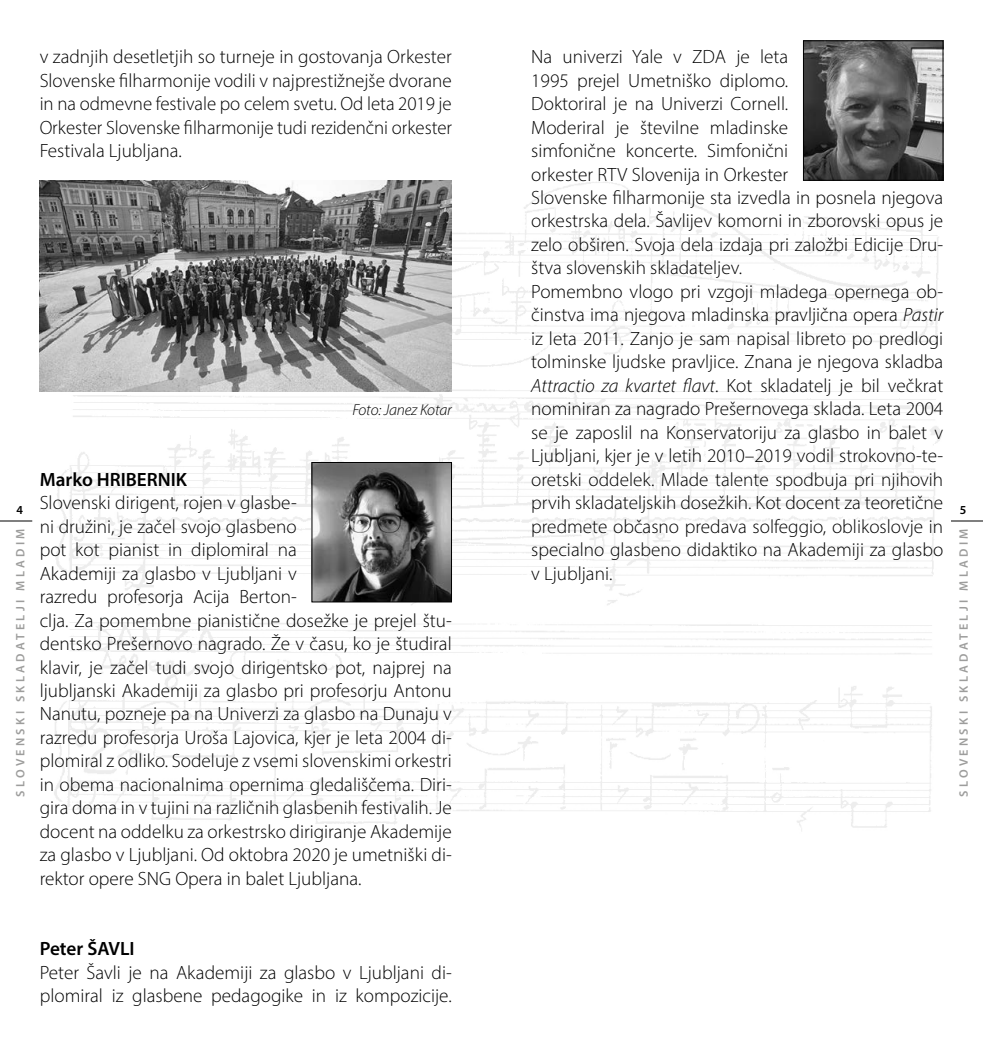
<style>
.page{position:relative;width:983px;height:1042px;background:#fff}
.page>*{position:absolute;margin:0;border:0;box-sizing:border-box;transform-origin:0 0}
.Navaden{font:300 19.25px/23.4px "Myriad Pro";color:#000}
.Navaden__splet{font:300 19.25px/23.4px "Myriad Pro";letter-spacing:-.005em;color:#000;text-align:justify}
.Navaden-2{font:600 19.25px "Myriad Pro";color:#000}
.body-prvi{font:italic 300 15.75px "Myriad Pro";letter-spacing:-.01em;color:#000}
.t1{font:600 12.25px "Myriad Pro";letter-spacing:.27em;color:#9d9d9c}
.t2{font:600 12.25px "Myriad Pro";color:#000}
.s1{font-style:italic}
</style>
<div class="page">
<hr style="left:0;top:521px;width:32px;height:1px;background:#000">
<hr style="left:950px;top:521px;width:32px;height:1px;background:#000">
<img style="left:54px;top:174px;width:890px;height:657px">
<img style="left:40px;top:180px;width:411px;height:212px">
<img style="left:313px;top:464px;width:136px;height:136px">
<div style="left:311px;top:462px;width:140px;height:140px;border:1px solid #000"></div>
<img style="left:805px;top:43px;width:136px;height:135px">
<div style="left:803px;top:41px;width:140px;height:139px;border:1px solid #000"></div>
<p class="Navaden__splet" style="left:40px;top:45px;width:413px">v zadnjih desetletjih so turneje in gostovanja Orkester Slovenske filharmonije vodili v najprestižnejše dvorane in na odmevne festivale po celem svetu. Od leta 2019 je Orkester Slovenske filharmonije tudi rezidenčni orkester Festivala Ljubljana.</p>
<p class="Navaden" style="left:531px;top:45px;width:413px">Na univerzi Yale v ZDA je leta<br>1995 prejel Umetniško diplomo.<br>Doktoriral je na Univerzi Cornell.<br>Moderiral je številne mladinske<br>simfonične koncerte. Simfonični<br>orkester RTV Slovenija in Orkester<br>Slovenske filharmonije sta izvedla in posnela njegova orkestrska dela. Šavlijev komorni in zborovski opus je zelo obširen. Svoja dela izdaja pri založbi Edicije Dru&shy;štva slovenskih skladateljev.</p>
<p class="Navaden" style="left:531px;top:280px;width:413px;text-align:justify">Pomembno vlogo pri vzgoji mladega opernega ob&shy;činstva ima njegova mladinska pravljična opera <span class="s1">Pastir </span>iz leta 2011. Zanjo je sam napisal libreto po predlogi tolminske ljudske pravljice. Znana je njegova skladba <span class="s1">Attractio za kvartet flavt</span>. Kot skladatelj je bil večkrat nominiran za nagrado Prešernovega sklada. Leta 2004 se je zaposlil na Konservatoriju za glasbo in balet v Ljubljani, kjer je v letih 2010–2019 vodil strokovno-te&shy;oretski oddelek. Mlade talente spodbuja pri njihovih prvih skladateljskih dosežkih. Kot docent za teoretične predmete občasno predava solfeggio, oblikoslovje in specialno glasbeno didaktiko na Akademiji za glasbo v Ljubljani.</p>
<p class="body-prvi" style="left:352px;top:400px;width:101px">Foto: Janez Kotar</p>
<p class="Navaden-2" style="left:40px;top:467px;width:149px">Marko HRIBERNIK</p>
<p class="Navaden" style="left:40px;top:491px;width:413px">Slovenski dirigent, rojen v glasbe-<br>ni družini, je začel svojo glasbeno<br>pot kot pianist in diplomiral na<br>Akademiji za glasbo v Ljubljani v<br>razredu profesorja Acija Berton-<br>clja. Za pomembne pianistične dosežke je prejel štu&shy;dentsko Prešernovo nagrado. Že v času, ko je študiral klavir, je začel tudi svojo dirigentsko pot, najprej na ljubljanski Akademiji za glasbo pri profesorju Antonu Nanutu, pozneje pa na Univerzi za glasbo na Dunaju v razredu profesorja Uroša Lajovica, kjer je leta 2004 di&shy;plomiral z odliko. Sodeluje z vsemi slovenskimi orkestri in obema nacionalnima opernima gledališčema. Diri&shy;gira doma in v tujini na različnih glasbenih festivalih. Je docent na oddelku za orkestrsko dirigiranje Akademije za glasbo v Ljubljani. Od oktobra 2020 je umetniški di&shy;rektor opere SNG Opera in balet Ljubljana.</p>
<p class="t2" style="left:17px;top:502px;width:8px">4</p>
<p class="t2" style="left:959px;top:502px;width:8px">5</p>
<p class="t1" style="left:13px;top:797px;width:270px;rotate:-90deg">SLOVENSKI SKLADATELJI MLADIM</p>
<p class="t1" style="left:955px;top:797px;width:270px;rotate:-90deg">SLOVENSKI SKLADATELJI MLADIM</p>
<p class="Navaden-2" style="left:40px;top:936px;width:96px">Peter ŠAVLI</p>
<p class="Navaden" style="left:40px;top:960px;width:413px">Peter Šavli je na Akademiji za glasbo v Ljubljani di&shy;plomiral iz glasbene pedagogike in iz kompozicije.</p>
</div>
